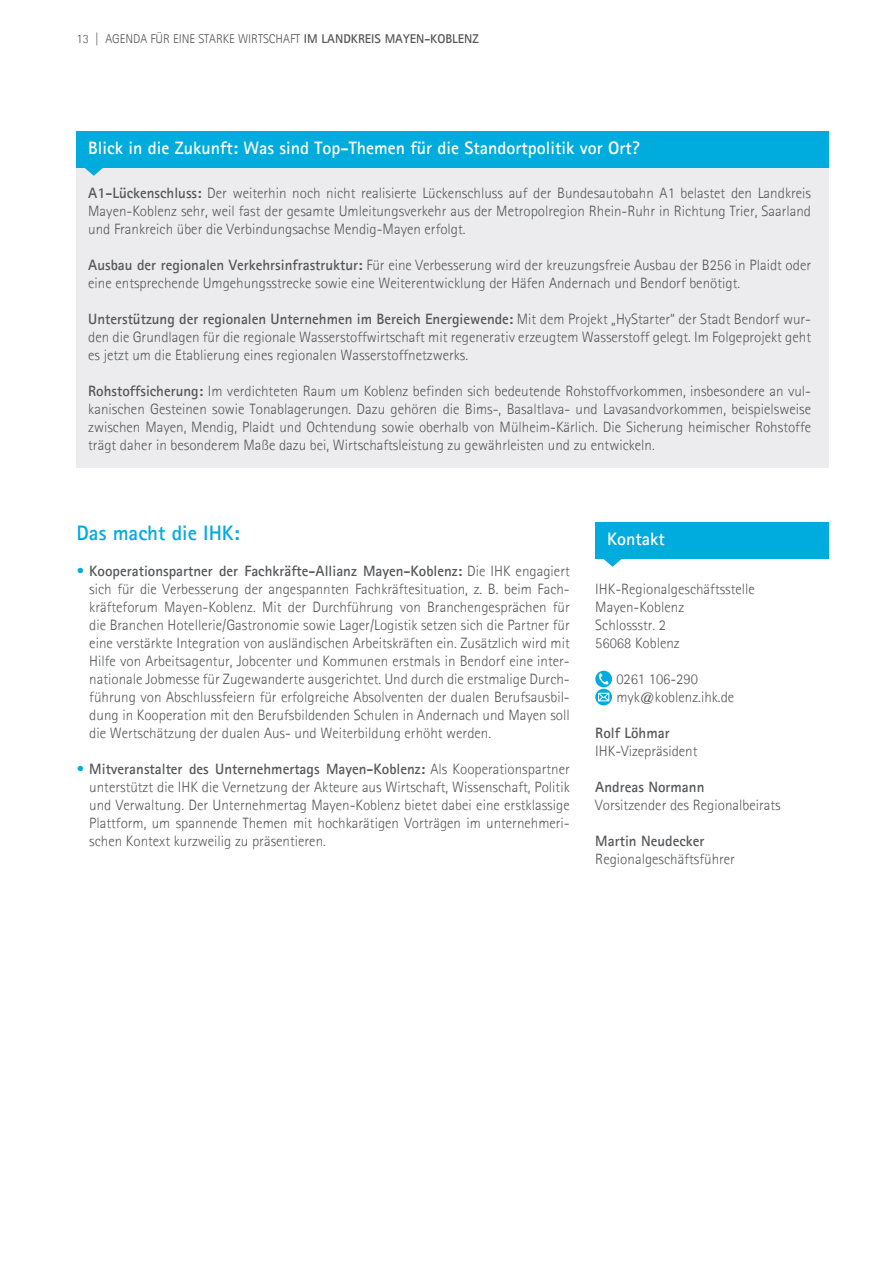
<style>
.page{position:relative;width:893px;height:1263px;background:#fff}
.page>*{position:absolute;margin:0;border:0;box-sizing:border-box;transform-origin:0 0}
.t1{font:700 21px "Agfa Rotis Sans Serif";color:#fff}
.t2{font:700 21px "Agfa Rotis Sans Serif";color:#00acdd}
.t3{font:700 18px "Agfa Rotis Sans Serif";color:#fff}
.t4{font:300 15px/18px "Agfa Rotis Sans Serif";color:#57585a;text-align:justify}
.t5{font:700 15px "Agfa Rotis Sans Serif";color:#57585a}
.t6{font:300 12.75px "Agfa Rotis Sans Serif";color:#57585a}
.s1{font-weight:700}
.s2{font-weight:700;color:#00acdd}
</style>
<div class="page">
<div style="left:595px;top:522px;width:234px;height:36px;background:#00acdd"></div>
<svg style="left:598px;top:558px;width:29px;height:9px"></svg>
<svg style="left:595px;top:689px;width:17px;height:16px"></svg>
<svg style="left:598px;top:693px;width:11px;height:8px"></svg>
<svg style="left:595px;top:671px;width:17px;height:16px"></svg>
<svg style="left:599px;top:673px;width:10px;height:11px"></svg>
<div style="left:77px;top:165px;width:752px;height:303px;background:#ececee"></div>
<div style="left:77px;top:131px;width:752px;height:36px;background:#00acdd"></div>
<svg style="left:79px;top:167px;width:30px;height:9px"></svg>
<p class="t6" style="left:77px;top:31px;width:404px">13 | AGENDA FÜR EINE STARKE WIRTSCHAFT <span class="s1">IM LANDKREIS MAYEN-KOBLENZ</span></p>
<h1 class="t1" style="left:77px;top:125px;width:217px">Vorteile einer Ausbildung</h1>
<p class="t4" style="left:88px;top:184px;width:724px"><span class="s1">A1-Lückenschluss:</span> Der weiterhin noch nicht realisierte Lückenschluss auf der Bundesautobahn A1 belastet den Landkreis Mayen-Koblenz sehr, weil fast der gesamte Umleitungsverkehr aus der Metropolregion Rhein-Ruhr in Richtung Trier, Saarland und Frankreich über die Verbindungsachse Mendig-Mayen erfolgt.</p>
<p class="t4" style="left:88px;top:256px;width:724px"><span class="s1">Ausbau der regionalen Verkehrsinfrastruktur:</span> Für eine Verbesserung wird der kreuzungsfreie Ausbau der B256 in Plaidt oder eine entsprechende Umgehungsstrecke sowie eine Weiterentwicklung der Häfen Andernach und Bendorf benötigt.</p>
<p class="t4" style="left:88px;top:310px;width:724px"><span class="s1">Unterstützung der regionalen Unternehmen im Bereich Energiewende:</span> Mit dem Projekt „HyStarter“ der Stadt Bendorf wur&shy;den die Grundlagen für die regionale Wasserstoffwirtschaft mit regenerativ erzeugtem Wasserstoff gelegt. Im Folgeprojekt geht es jetzt um die Etablierung eines regionalen Wasserstoffnetzwerks.</p>
<p class="t4" style="left:88px;top:382px;width:724px"><span class="s1">Rohstoffsicherung:</span> Im verdichteten Raum um Koblenz befinden sich bedeutende Rohstoffvorkommen, insbesondere an vul&shy;kanischen Gesteinen sowie Tonablagerungen. Dazu gehören die Bims-, Basaltlava- und Lavasandvorkommen, beispielsweise zwischen Mayen, Mendig, Plaidt und Ochtendung sowie oberhalb von Mülheim-Kärlich. Die Sicherung heimischer Rohstoffe trägt daher in besonderem Maße dazu bei, Wirtschaftsleistung zu gewährleisten und zu entwickeln.</p>
<p class="t3" style="left:88px;top:136px;width:553px">Blick in die Zukunft: Was sind Top-Themen für die Standortpolitik vor Ort?</p>
<h1 class="t2" style="left:77px;top:520px;width:165px">Das macht die IHK:</h1>
<p class="t4" style="left:89px;top:562px;width:482px;text-indent:-13px"><span class="s2">•</span> <span class="s1">Kooperationspartner der Fachkräfte-Allianz Mayen-Koblenz:</span> Die IHK engagiert sich für die Verbesserung der angespannten Fachkräftesituation, z. B. beim Fach&shy;kräfteforum Mayen-Koblenz. Mit der Durchführung von Branchengesprächen für die Branchen Hotellerie/Gastronomie sowie Lager/Logistik setzen sich die Partner für eine verstärkte Integration von ausländischen Arbeitskräften ein. Zusätzlich wird mit Hilfe von Arbeitsagentur, Jobcenter und Kommunen erstmals in Bendorf eine inter&shy;nationale Jobmesse für Zugewanderte ausgerichtet. Und durch die erstmalige Durch&shy;führung von Abschlussfeiern für erfolgreiche Absolventen der dualen Berufsausbil&shy;dung in Kooperation mit den Berufsbildenden Schulen in Andernach und Mayen soll die Wertschätzung der dualen Aus- und Weiterbildung erhöht werden.</p>
<p class="t4" style="left:89px;top:760px;width:482px;text-indent:-13px"><span class="s2">•</span> <span class="s1">Mitveranstalter des Unternehmertags Mayen-Koblenz:</span> Als Kooperationspartner unterstützt die IHK die Vernetzung der Akteure aus Wirtschaft, Wissenschaft, Politik und Verwaltung. Der Unternehmertag Mayen-Koblenz bietet dabei eine erstklassige Plattform, um spannende Themen mit hochkarätigen Vorträgen im unternehmeri&shy;schen Kontext kurzweilig zu präsentieren.</p>
<p class="t3" style="left:607px;top:527px;width:59px">Kontakt</p>
<p class="t4" style="left:595px;top:580px;width:161px;text-align:left">IHK-Regionalgeschäftsstelle<br>Mayen-Koblenz<br>Schlossstr. 2<br>56068 Koblenz</p>
<p class="t4" style="left:616px;top:670px;width:120px">0261 106-290 myk@koblenz.ihk.de</p>
<p class="t5" style="left:595px;top:723px;width:76px">Rolf Löhmar</p>
<p class="t4" style="left:595px;top:742px;width:104px">IHK-Vizepräsident</p>
<p class="t5" style="left:595px;top:777px;width:111px">Andreas Normann</p>
<p class="t4" style="left:595px;top:796px;width:187px">Vorsitzender des Regionalbeirats</p>
<p class="t5" style="left:595px;top:831px;width:111px">Martin Neudecker</p>
<p class="t4" style="left:595px;top:850px;width:141px">Regionalgeschäftsführer</p>
</div>
